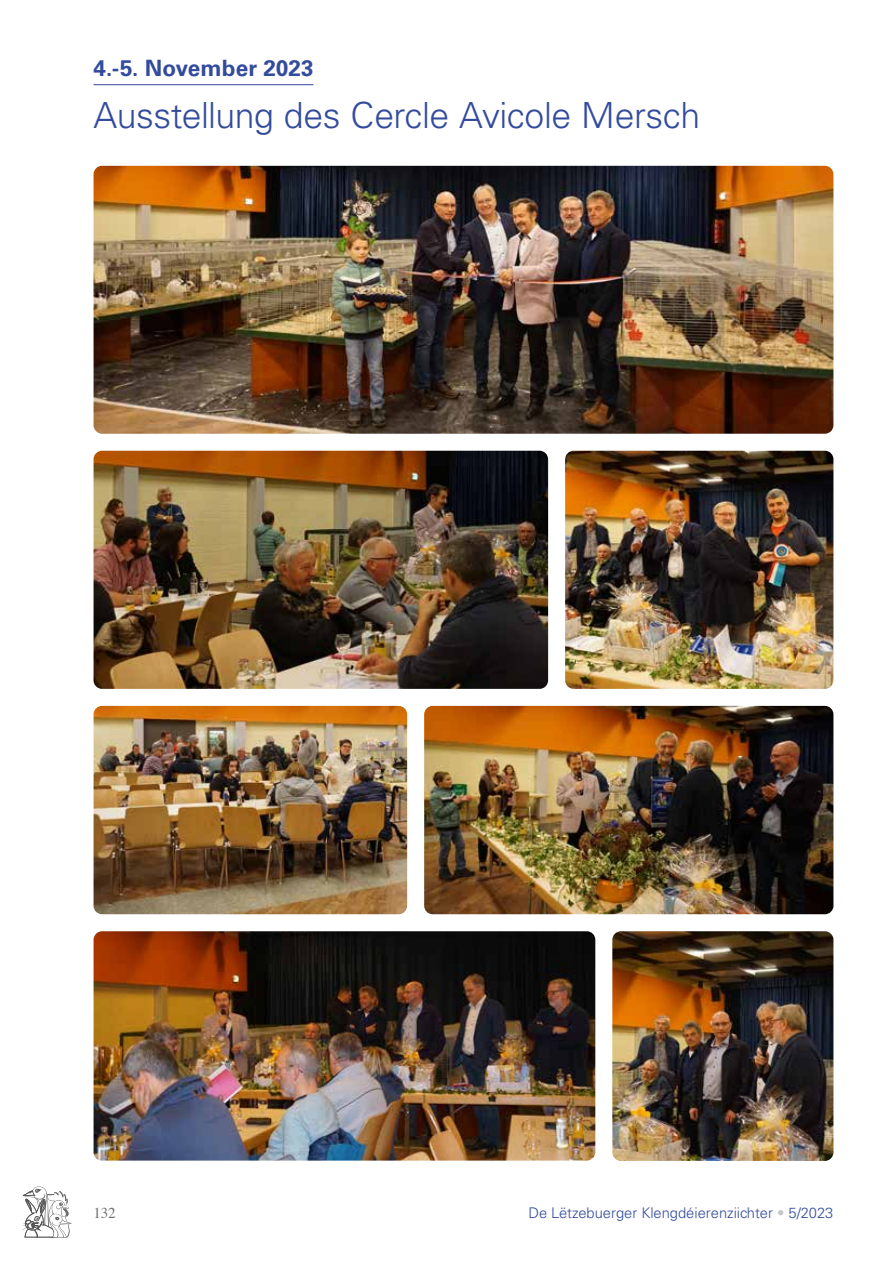
<style>
.page{position:relative;width:893px;height:1263px;background:#fff}
.page>*{position:absolute;margin:0;border:0;box-sizing:border-box;transform-origin:0 0}
.t1{font:300 36px "Univers LT Std";letter-spacing:-.015em;color:#334b9c}
.t2{font:700 22.5px "Univers LT Std";letter-spacing:.005em;color:#334b9c}
.t3{font:15px "Times";color:#6f6f6e}
.t4{font:300 14.7px "Univers LT Std";color:#334b9c}
.s1{color:#c5c6c6}
</style>
<div class="page">
<svg style="left:22px;top:1186px;width:49px;height:51px"></svg>
<img style="left:94px;top:166px;width:739px;height:268px">
<img style="left:94px;top:451px;width:454px;height:238px">
<img style="left:565px;top:451px;width:268px;height:238px">
<img style="left:94px;top:931px;width:501px;height:229px">
<img style="left:612px;top:931px;width:221px;height:230px">
<img style="left:424px;top:706px;width:409px;height:208px">
<img style="left:94px;top:706px;width:313px;height:208px">
<hr style="left:94px;top:84px;width:220px;height:1px;background:#334b9c">
<h2 class="t2" style="left:94px;top:55px;width:221px">4.-5. November 2023</h2>
<h1 class="t1" style="left:94px;top:94px;width:608px">Ausstellung des Cercle Avicole Mersch</h1>
<p class="t3" style="left:94px;top:1199px;width:24px">132</p>
<p class="t4" style="left:528px;top:1204px;width:307px">De Lëtzebuerger Klengdéierenziichter <span class="s1">•</span> 5/2023</p>
</div>
